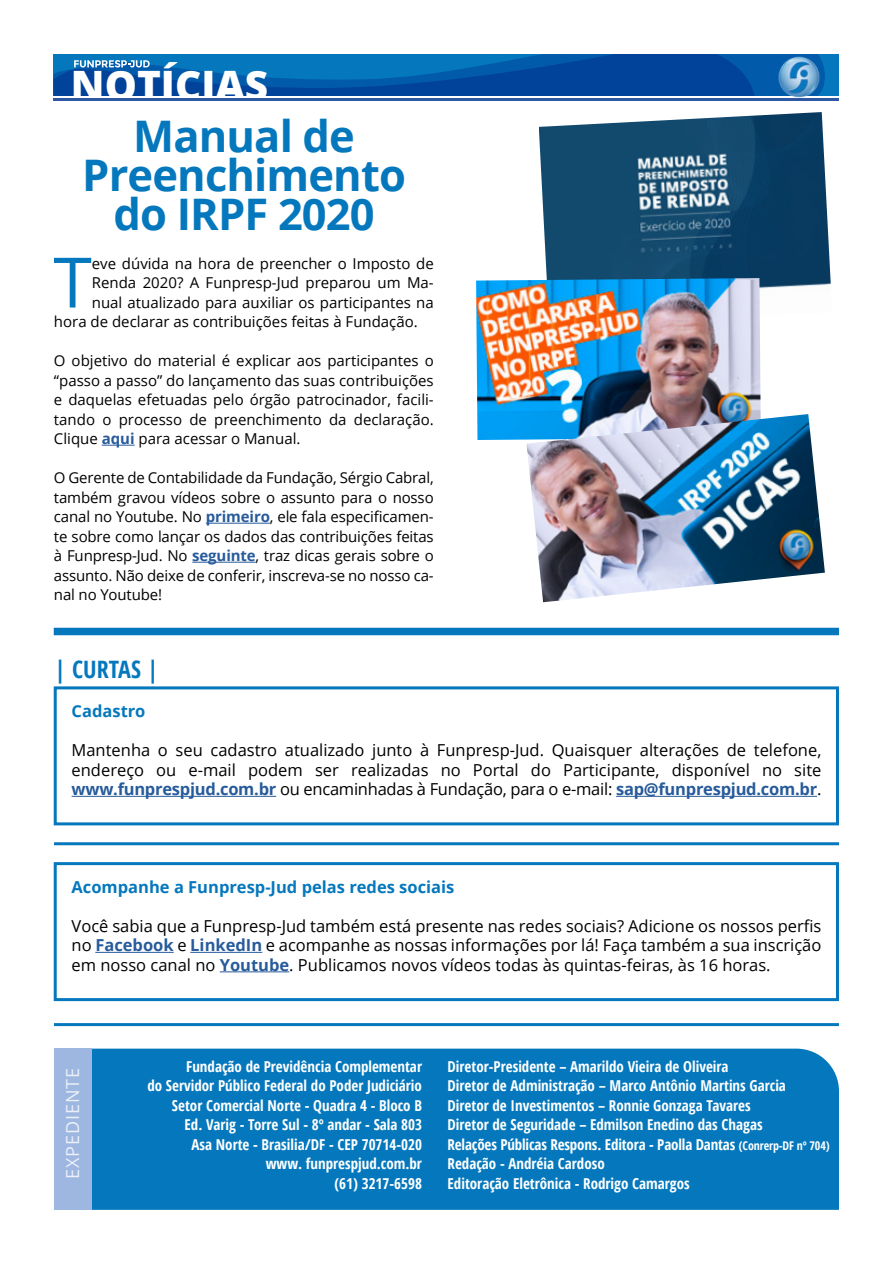
<style>
.page{position:relative;width:893px;height:1263px;background:#fff}
.page>*{position:absolute;margin:0;border:0;box-sizing:border-box;transform-origin:0 0}
.t1{font:69.6px "Open Sans";color:#0578bd}
.t2{font:700 43.5px/39px "Open Sans";letter-spacing:-.02em;color:#0578bd;text-align:center}
.t3{font:800 40.5px "Open Sans";color:#fff}
.t4{font:700 condensed 24px "Open Sans";color:#0578bd}
.t5{font:18px "Open Sans";letter-spacing:.05em;color:#ebeff9}
.t6{font:16.5px/19.5px "Open Sans";color:#000;text-align:justify}
.t7{font:700 16.5px "Open Sans";color:#0578bd}
.t8{font:15px/19.5px "Open Sans";color:#000;text-align:justify}
.t9{font:700 condensed 15px/19.5px "Open Sans";color:#fff;text-align:right}
.s1{font-weight:700;color:#275b9b}
.s2{font-size:12px}
</style>
<div class="page">
<hr style="left:54px;top:98px;width:785px;height:3px;background:#2e57a4">
<img style="left:792px;top:96px;width:14px;height:2px">
<svg style="left:54px;top:54px;width:771px;height:42px;background:#085aaa"></svg>
<hr style="left:102px;top:445px;width:33px;height:1px;background:#275b9b">
<hr style="left:206px;top:523px;width:64px;height:1px;background:#275b9b">
<hr style="left:192px;top:562px;width:64px;height:1px;background:#275b9b">
<img style="left:539px;top:112px;width:292px;height:177px">
<img style="left:476px;top:278px;width:285px;height:162px">
<img style="left:526px;top:414px;width:299px;height:188px">
<div style="left:54px;top:686px;width:785px;height:139px;border:3px solid #0578bd"></div>
<div style="left:54px;top:862px;width:785px;height:139px;border:3px solid #0578bd"></div>
<hr style="left:72px;top:796px;width:204px;height:1px;background:#275b9b">
<hr style="left:616px;top:796px;width:201px;height:1px;background:#275b9b">
<hr style="left:95px;top:952px;width:79px;height:1px;background:#275b9b">
<hr style="left:190px;top:952px;width:72px;height:1px;background:#275b9b">
<hr style="left:220px;top:971px;width:69px;height:1px;background:#275b9b">
<div style="left:54px;top:628px;width:785px;height:7px;background:#0578bd"></div>
<div style="left:91px;top:1049px;width:748px;height:161px;background:#0578bd"></div>
<div style="left:54px;top:1049px;width:37px;height:161px;background:#9eb7e0"></div>
<hr style="left:54px;top:1023px;width:785px;height:3px;background:#0578bd">
<hr style="left:54px;top:842px;width:785px;height:3px;background:#0578bd">
<h3 class="t3" style="left:71px;top:55px;width:199px">NOTÍCIAS</h3>
<h2 class="t2" style="left:82px;top:115px;width:325px">Manual de<br>Preenchimento do IRPF 2020</h2>
<h1 class="t1" style="left:53px;top:235px;width:40px">T</h1>
<p class="t8" style="left:92px;top:253px;width:343px">eve dúvida na hora de preencher o Imposto de</p>
<p class="t8" style="left:92px;top:272px;width:343px">Renda 2020? A Funpresp-Jud preparou um Ma-</p>
<p class="t8" style="left:92px;top:292px;width:343px">nual atualizado para auxiliar os participantes na</p>
<p class="t8" style="left:54px;top:311px;width:365px">hora de declarar as contribuições feitas à Fundação.</p>
<p class="t8" style="left:54px;top:350px;width:381px">O objetivo do material é explicar aos participantes o “passo a passo” do lançamento das suas contribuições e daquelas efetuadas pelo órgão patrocinador, facili&shy;tando o processo de preenchimento da declaração.<br>Clique <span class="s1">aqui</span> para acessar o Manual.</p>
<p class="t8" style="left:54px;top:467px;width:381px">O Gerente de Contabilidade da Fundação, Sérgio Cabral, também gravou vídeos sobre o assunto para o nosso canal no Youtube. No <span class="s1">primeiro</span>, ele fala especificamen&shy;te sobre como lançar os dados das contribuições feitas à Funpresp-Jud. No <span class="s1">seguinte</span>, traz dicas gerais sobre o assunto. Não deixe de conferir, inscreva-se no nosso ca&shy;nal no Youtube!</p>
<h3 class="t4" style="left:54px;top:653px;width:107px">| CURTAS |</h3>
<p class="t7" style="left:72px;top:699px;width:75px">Cadastro</p>
<p class="t6" style="left:72px;top:740px;width:751px">Mantenha o seu cadastro atualizado junto à Funpresp-Jud. Quaisquer alterações de telefone, endereço ou e-mail podem ser realizadas no Portal do Participante, disponível no site <span class="s1">www.funprespjud.com.br</span> ou encaminhadas à Fundação, para o e-mail: <span class="s1">sap@funprespjud.com.br</span>.</p>
<p class="t7" style="left:72px;top:875px;width:384px">Acompanhe a Funpresp-Jud pelas redes sociais</p>
<p class="t6" style="left:72px;top:915px;width:751px">Você sabia que a Funpresp-Jud também está presente nas redes sociais? Adicione os nossos perfis no <span class="s1">Facebook</span> e <span class="s1">LinkedIn</span> e acompanhe as nossas informações por lá! Faça também a sua inscrição em nosso canal no <span class="s1">Youtube</span>. Publicamos novos vídeos todas às quintas-feiras, às 16 horas.</p>
<p class="t5" style="left:60px;top:1179px;width:113px;rotate:-90deg">EXPEDIENTE</p>
<p class="t9" style="left:147px;top:1056px;width:276px">Fundação de Previdência Complementar<br>do Servidor Público Federal do Poder Judiciário Setor Comercial Norte - Quadra 4 - Bloco B<br>Ed. Varig - Torre Sul - 8º andar - Sala 803<br>Asa Norte - Brasilia/DF - CEP 70714-020<br>www. funprespjud.com.br<br>(61) 3217-6598</p>
<p class="t9" style="left:448px;top:1056px;width:384px;text-align:left">Diretor-Presidente – Amarildo Vieira de Oliveira<br>Diretor de Administração – Marco Antônio Martins Garcia Diretor de Investimentos – Ronnie Gonzaga Tavares<br>Diretor de Seguridade – Edmilson Enedino das Chagas<br>Relações Públicas Respons. Editora - Paolla Dantas <span class="s2">(Conrerp-DF nº 704)<br></span>Redação - Andréia Cardoso</p>
<p class="t9" style="left:448px;top:1173px;width:244px">Editoração Eletrônica - Rodrigo Camargos</p>
</div>
